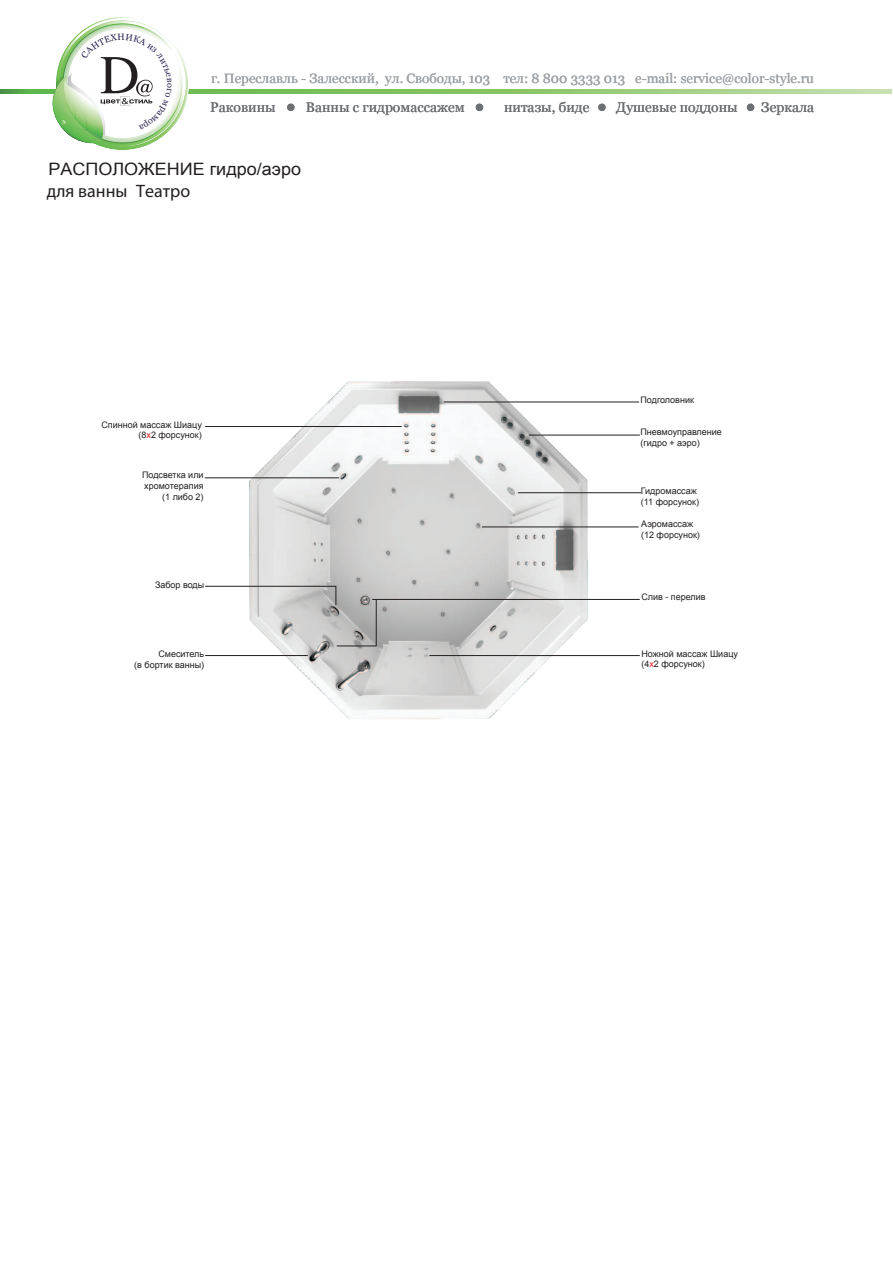
<style>
.page{position:relative;width:893px;height:1263px;background:#fff}
.page>*{position:absolute;margin:0;border:0;box-sizing:border-box;transform-origin:0 0}
.t1{font:18px "Myriad Pro";color:#231f20}
.t2{font:17.1px "Arial";color:#231f20;scale:1.05 1}
.t3{font:13.95px "Georgia";color:#6d7073}
.t4{font:13.5px "Georgia";color:#9fa3a7}
.t5{font:9px/10.8px "Arial";color:#231f20}
.s1{color:#ee1d23}
</style>
<div class="page">
<svg style="left:0;top:89px;width:892px;height:5px;background:#8fc872"></svg>
<div style="left:287px;top:104px;width:8px;height:7px;background:#6d7073;border-radius:50%"></div>
<div style="left:476px;top:104px;width:7px;height:7px;background:#6d7073;border-radius:50%"></div>
<div style="left:598px;top:104px;width:8px;height:7px;background:#6d7073;border-radius:50%"></div>
<div style="left:747px;top:104px;width:7px;height:7px;background:#6d7073;border-radius:50%"></div>
<img style="left:242px;top:381px;width:351px;height:338px">
<hr style="left:205px;top:655px;width:103px;height:1px;background:#231f20">
<hr style="left:529px;top:435px;width:111px;height:1px;background:#231f20">
<hr style="left:372px;top:599px;width:268px;height:1px;background:#231f20">
<hr style="left:429px;top:655px;width:211px;height:1px;background:#231f20">
<hr style="left:205px;top:426px;width:197px;height:1px;background:#231f20">
<hr style="left:444px;top:402px;width:195px;height:1px;background:#231f20">
<hr style="left:518px;top:492px;width:123px;height:1px;background:#231f20">
<hr style="left:482px;top:527px;width:157px;height:1px;background:#231f20">
<hr style="left:205px;top:478px;width:134px;height:1px;background:#231f20">
<svg style="left:205px;top:586px;width:172px;height:60px"></svg>
<svg style="left:43px;top:17px;width:149px;height:133px"></svg>
<h3 class="t4" style="left:211px;top:70px;width:604px">г. Переславль - Залесский, ул. Свободы, 103 тел: 8 800 3333 013 e-mail: service@color-style.ru</h3>
<h3 class="t3" style="left:504px;top:99px;width:87px">нитазы, биде</h3>
<h3 class="t3" style="left:616px;top:99px;width:123px">Душевые поддоны</h3>
<h3 class="t3" style="left:761px;top:99px;width:55px">Зеркала</h3>
<h3 class="t3" style="left:210px;top:99px;width:67px">Раковины</h3>
<h3 class="t3" style="left:306px;top:99px;width:160px">Ванны с гидромассажем</h3>
<h2 class="t2" style="left:48px;top:158px;width:242px">РАСПОЛОЖЕНИЕ гидро/аэро</h2>
<h1 class="t1" style="left:47px;top:184px;width:145px">для ванны Театро</h1>
<p class="t5" style="left:101px;top:419px;width:102px;text-align:right">Спинной массаж Шиацу (8<span class="s1">х</span>2 форсунок)</p>
<p class="t5" style="left:142px;top:470px;width:63px;text-align:right">Подсветка или хромотерапия (1 либо 2)</p>
<p class="t5" style="left:155px;top:579px;width:51px">Забор воды</p>
<p class="t5" style="left:134px;top:649px;width:71px;text-align:right">Смеситель<br>(в бортик ванны)</p>
<p class="t5" style="left:640px;top:395px;width:55px">Подголовник</p>
<p class="t5" style="left:640px;top:426px;width:83px">Пневмоуправление (гидро + аэро)</p>
<p class="t5" style="left:641px;top:486px;width:60px">Гидромассаж (11 форсунок)</p>
<p class="t5" style="left:641px;top:518px;width:60px">Аэромассаж (12 форсунок)</p>
<p class="t5" style="left:641px;top:592px;width:66px">Слив - перелив</p>
<p class="t5" style="left:641px;top:648px;width:98px">Ножной массаж Шиацу (4<span class="s1">х</span>2 форсунок)</p>
</div>
